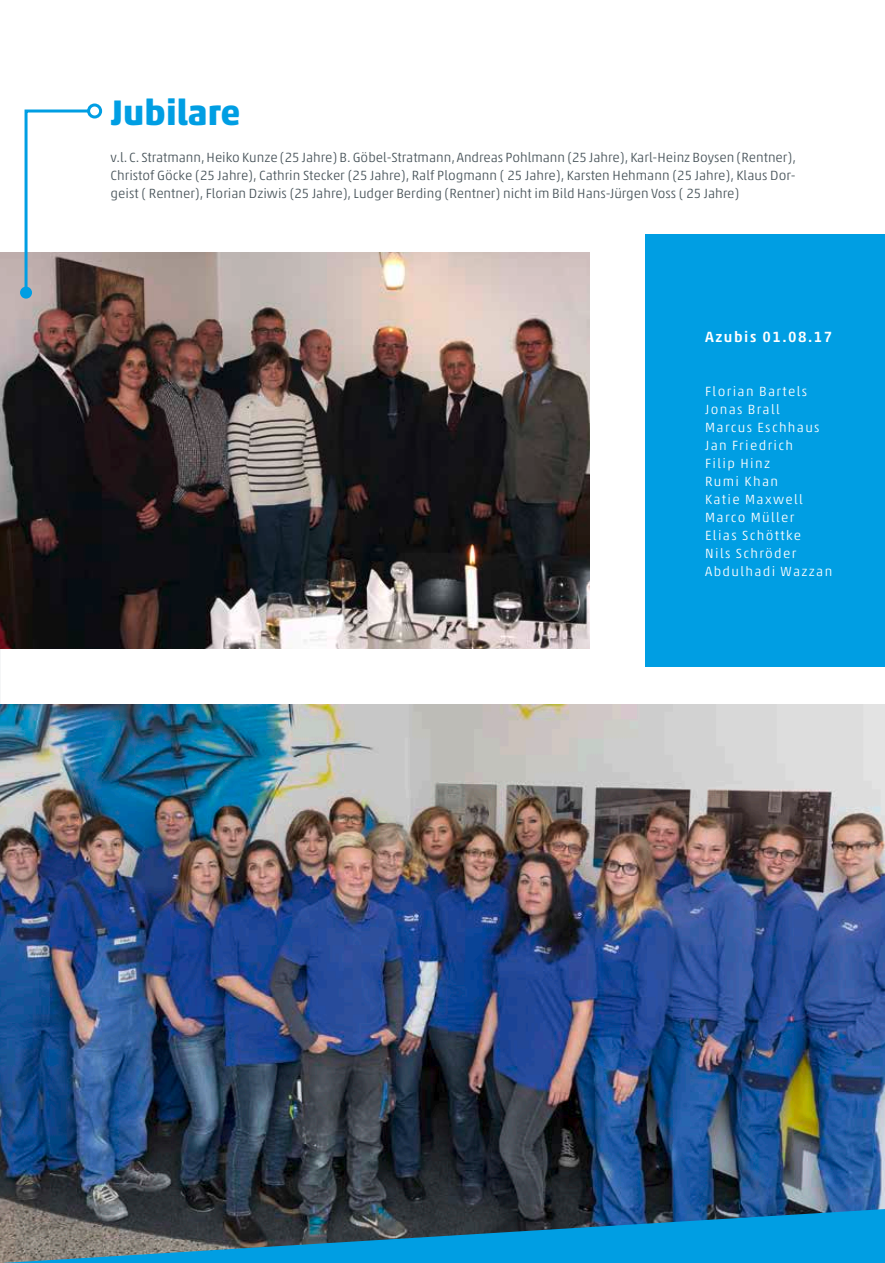
<style>
.page{position:relative;width:885px;height:1263px;background:#fff}
.page>*{position:absolute;margin:0;border:0;box-sizing:border-box;transform-origin:0 0}
.t1{font:700 36px "Akko Std";color:#009ee3}
.t2{font:500 15px "Akko Std";letter-spacing:.1em;color:#fff}
.t3{font:300 13.5px/18px "Akko Std";color:#475359;text-align:justify}
.t4{font:300 13.5px/18px "Akko Std";letter-spacing:.1em;color:#fff}
</style>
<div class="page">
<img style="left:0;top:252px;width:590px;height:396px">
<div style="left:645px;top:234px;width:239px;height:432px;background:#009ee3"></div>
<img style="left:0;top:705px;width:884px;height:558px">
<svg style="left:3px;top:1209px;width:881px;height:54px;background:#25769b"></svg>
<svg style="left:23px;top:108px;width:69px;height:188px"></svg>
<div style="left:87px;top:104px;width:15px;height:15px;border:3px solid #009ee3;border-radius:50%"></div>
<div style="left:20px;top:287px;width:12px;height:12px;background:#009ee3;border-radius:50%"></div>
<h1 class="t1" style="left:111px;top:90px;width:131px">Jubilare</h1>
<p class="t3" style="left:111px;top:148px;width:686px">v.l. C. Stratmann, Heiko Kunze (25 Jahre) B. Göbel-Stratmann, Andreas Pohlmann (25 Jahre), Karl-Heinz Boysen (Rentner), Christof Göcke (25 Jahre), Cathrin Stecker (25 Jahre), Ralf Plogmann ( 25 Jahre), Karsten Hehmann (25 Jahre), Klaus Dor&shy;geist ( Rentner), Florian Dziwis (25 Jahre), Ludger Berding (Rentner) nicht im Bild Hans-Jürgen Voss ( 25 Jahre)</p>
<p class="t2" style="left:705px;top:328px;width:129px">Azubis 01.08.17</p>
<p class="t4" style="left:705px;top:382px;width:129px">Florian Bartels<br>Jonas Brall<br>Marcus Eschhaus<br>Jan Friedrich<br>Filip Hinz<br>Rumi Khan<br>Katie Maxwell<br>Marco Müller<br>Elias Schöttke<br>Nils Schröder<br>Abdulhadi Wazzan</p>
</div>
